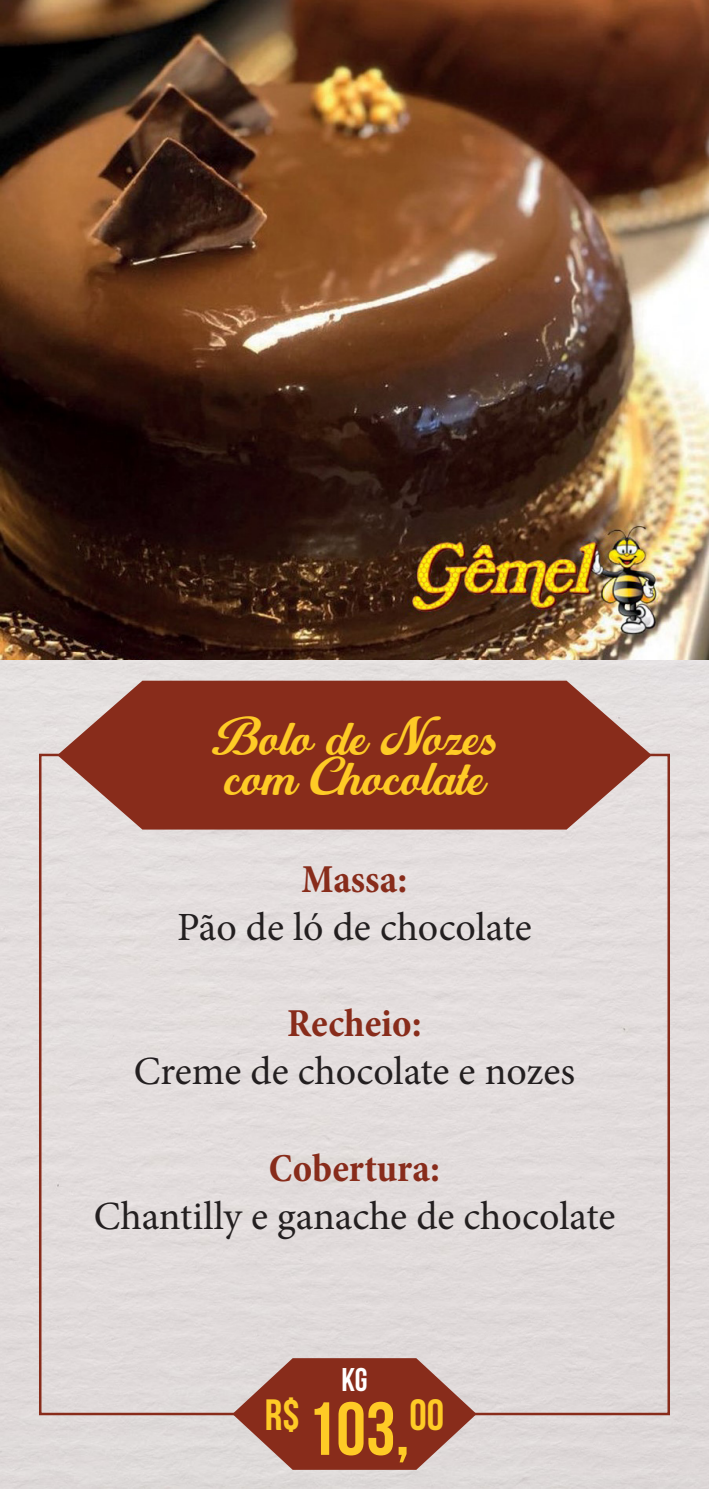
<style>
.page{position:relative;width:709px;height:1489px;background:#fff}
.page>*{position:absolute;margin:0;border:0;box-sizing:border-box;transform-origin:0 0}
.t1{font:45px/40px "Battipaglia Personal Use Only";color:#fecb26}
.t2{font:700 43.75px "Bebas Neue";color:#fecb26}
.t3{font:40px "Minion Pro";letter-spacing:-.005em;color:#231f20}
.t4{font:700 condensed 40px "Minion Pro";color:#882c1b}
.t5{font:700 32.75px "Bebas Neue";color:#fff}
.s1{font-size:75px}
</style>
<div class="page">
<div style="left:0;top:659px;width:709px;height:829px;background:#e2dcdc"></div>
<img style="left:0;top:0;width:709px;height:659px">
<svg style="left:57px;top:680px;width:594px;height:149px;fill:#882c1b"></svg>
<svg style="left:232px;top:1357px;width:244px;height:112px"></svg>
<p class="t1" style="left:212px;top:720px;width:286px">Bolo de Nozes com Chocolate</p>
<p class="t4" style="left:301px;top:852px;width:107px">Massa:</p>
<p class="t3" style="left:177px;top:900px;width:356px">Pão de ló de chocolate</p>
<p class="t4" style="left:287px;top:996px;width:136px">Recheio:</p>
<p class="t3" style="left:134px;top:1044px;width:442px">Creme de chocolate e nozes</p>
<p class="t4" style="left:269px;top:1140px;width:172px">Cobertura:</p>
<p class="t3" style="left:94px;top:1188px;width:523px">Chantilly e ganache de chocolate</p>
<p class="t5" style="left:341px;top:1361px;width:28px">kg</p>
<p class="t2" style="left:265px;top:1390px;width:181px">R$ <span class="s1">103,</span>00</p>
</div>
